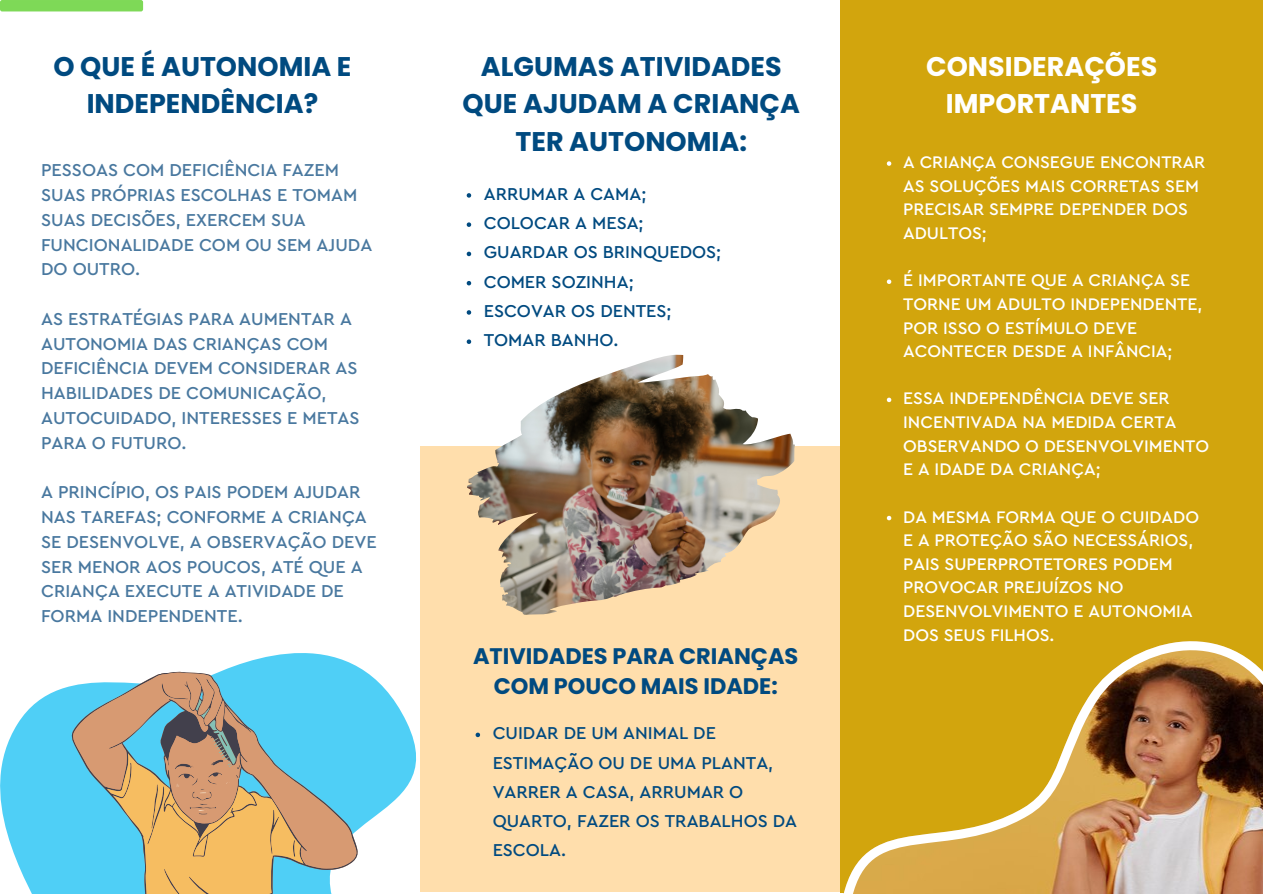
<style>
.page{position:relative;width:1263px;height:894px;background:#fff}
.page>*{position:absolute;margin:0;border:0;box-sizing:border-box;transform-origin:0 0}
.t1{font:700 27px/37px "Poppins";color:#004a80;text-align:center}
.t2{font:700 27px/37px "Poppins";color:#fff;text-align:center}
.t3{font:700 22.5px/30.3px "Poppins";color:#004a80;text-align:center}
.t4{font:500 18px/24.8px "Cera Pro";color:#49789f}
.t5{font:500 18px/29.2px "Cera Pro";color:#004a80}
.t6{font:500 17.55px/23.5px "Cera Pro";color:#fff}
</style>
<div class="page">
<svg style="left:0;top:653px;width:497px;height:240px;fill:#4fcff6"></svg>
<div style="left:420px;top:446px;width:422px;height:445px;background:#ffdeac"></div>
<div style="left:840px;top:1px;width:422px;height:892px;background:#d2a50d"></div>
<svg style="left:467px;top:193px;width:4px;height:4px"></svg>
<svg style="left:467px;top:222px;width:4px;height:5px"></svg>
<svg style="left:467px;top:251px;width:4px;height:5px"></svg>
<svg style="left:467px;top:281px;width:4px;height:4px"></svg>
<svg style="left:467px;top:310px;width:4px;height:4px"></svg>
<svg style="left:467px;top:339px;width:4px;height:5px"></svg>
<div style="left:0;top:0;width:143px;height:11px;background:#7ed957;border-radius:2px"></div>
<svg style="left:72px;top:671px;width:286px;height:222px;fill:#4fcff6"></svg>
<svg style="left:107px;top:868px;width:196px;height:25px;background:#b7c094"></svg>
<svg style="left:73px;top:672px;width:283px;height:196px;background:#9bb2a4"></svg>
<img style="left:467px;top:354px;width:328px;height:261px">
<svg style="left:844px;top:641px;width:419px;height:252px"></svg>
<svg style="left:887px;top:161px;width:4px;height:5px"></svg>
<svg style="left:887px;top:279px;width:4px;height:5px"></svg>
<svg style="left:887px;top:397px;width:4px;height:5px"></svg>
<svg style="left:887px;top:515px;width:4px;height:5px"></svg>
<svg style="left:476px;top:732px;width:4px;height:5px"></svg>
<p class="t1" style="left:53px;top:48px;width:300px">O QUE É AUTONOMIA E<br>INDEPENDÊNCIA?</p>
<p class="t1" style="left:463px;top:48px;width:339px">ALGUMAS ATIVIDADES<br>QUE AJUDAM A CRIANÇA<br>TER AUTONOMIA:</p>
<p class="t2" style="left:926px;top:48px;width:233px">CONSIDERAÇÕES<br>IMPORTANTES</p>
<p class="t4" style="left:41px;top:158px;width:333px">PESSOAS COM DEFICIÊNCIA FAZEM<br>SUAS PRÓPRIAS ESCOLHAS E TOMAM<br>SUAS DECISÕES, EXERCEM SUA<br>FUNCIONALIDADE COM OU SEM AJUDA<br>DO OUTRO.</p>
<p class="t4" style="left:41px;top:307px;width:320px">AS ESTRATÉGIAS PARA AUMENTAR A<br>AUTONOMIA DAS CRIANÇAS COM<br>DEFICIÊNCIA DEVEM CONSIDERAR AS<br>HABILIDADES DE COMUNICAÇÃO,<br>AUTOCUIDADO, INTERESSES E METAS<br>PARA O FUTURO.</p>
<p class="t4" style="left:41px;top:480px;width:337px">A PRINCÍPIO, OS PAIS PODEM AJUDAR<br>NAS TAREFAS; CONFORME A CRIANÇA<br>SE DESENVOLVE, A OBSERVAÇÃO DEVE<br>SER MENOR AOS POUCOS, ATÉ QUE A<br>CRIANÇA EXECUTE A ATIVIDADE DE<br>FORMA INDEPENDENTE.</p>
<p class="t5" style="left:484px;top:180px;width:164px">ARRUMAR A CAMA;</p>
<p class="t5" style="left:484px;top:209px;width:161px">COLOCAR A MESA;</p>
<p class="t5" style="left:484px;top:238px;width:239px">GUARDAR OS BRINQUEDOS;</p>
<p class="t5" style="left:484px;top:267px;width:151px">COMER SOZINHA;</p>
<p class="t5" style="left:484px;top:297px;width:189px">ESCOVAR OS DENTES;</p>
<p class="t5" style="left:484px;top:326px;width:136px">TOMAR BANHO.</p>
<p class="t3" style="left:473px;top:640px;width:327px">ATIVIDADES PARA CRIANÇAS<br>COM POUCO MAIS IDADE:</p>
<p class="t5" style="left:493px;top:719px;width:306px">CUIDAR DE UM ANIMAL DE<br>ESTIMAÇÃO OU DE UMA PLANTA,<br>VARRER A CASA, ARRUMAR O<br>QUARTO, FAZER OS TRABALHOS DA<br>ESCOLA.</p>
<p class="t6" style="left:903px;top:151px;width:304px">A CRIANÇA CONSEGUE ENCONTRAR<br>AS SOLUÇÕES MAIS CORRETAS SEM<br>PRECISAR SEMPRE DEPENDER DOS<br>ADULTOS;</p>
<p class="t6" style="left:903px;top:269px;width:301px">É IMPORTANTE QUE A CRIANÇA SE<br>TORNE UM ADULTO INDEPENDENTE,<br>POR ISSO O ESTÍMULO DEVE<br>ACONTECER DESDE A INFÂNCIA;</p>
<p class="t6" style="left:903px;top:387px;width:307px">ESSA INDEPENDÊNCIA DEVE SER<br>INCENTIVADA NA MEDIDA CERTA<br>OBSERVANDO O DESENVOLVIMENTO<br>E A IDADE DA CRIANÇA;</p>
<p class="t6" style="left:903px;top:505px;width:297px">DA MESMA FORMA QUE O CUIDADO<br>E A PROTEÇÃO SÃO NECESSÁRIOS,<br>PAIS SUPERPROTETORES PODEM<br>PROVOCAR PREJUÍZOS NO<br>DESENVOLVIMENTO E AUTONOMIA<br>DOS SEUS FILHOS.</p>
</div>
